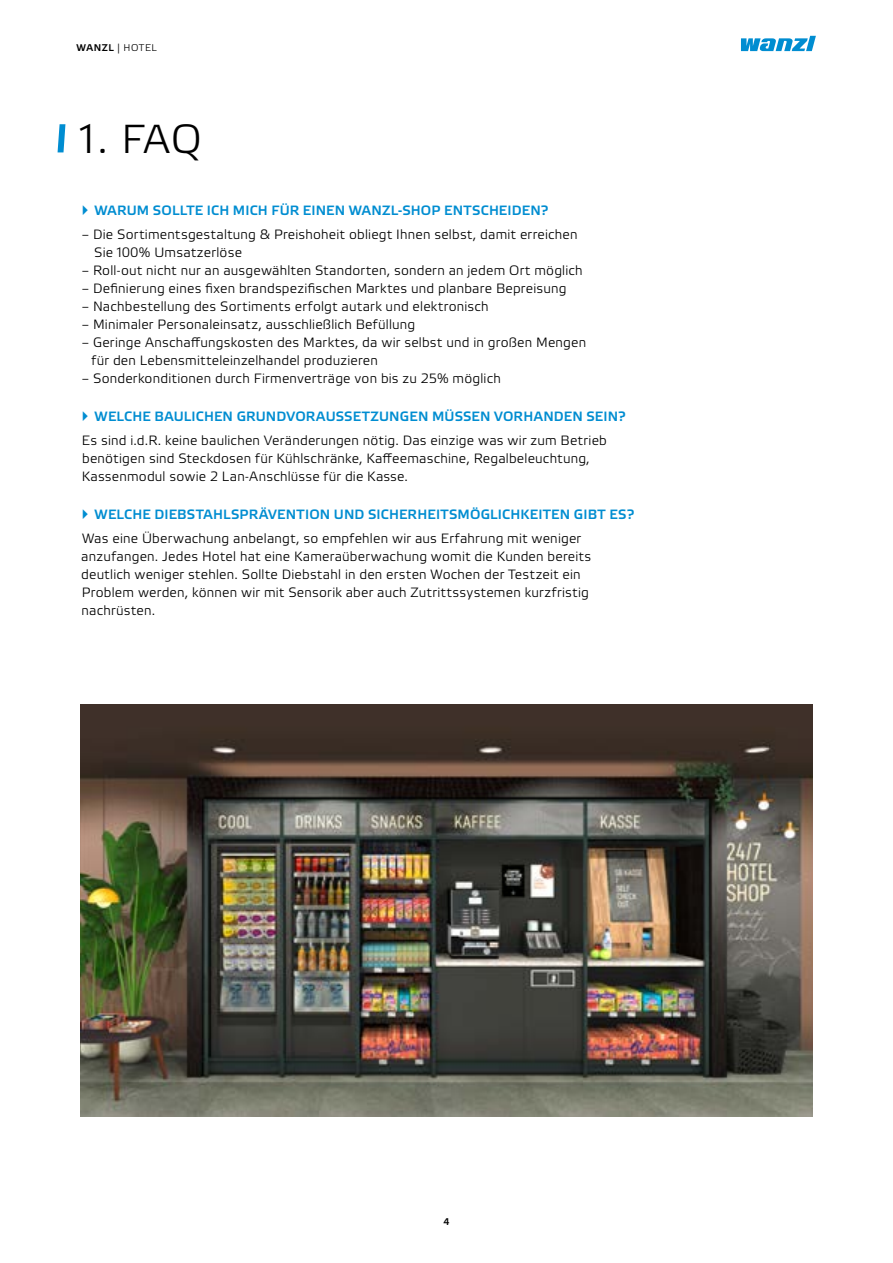
<style>
.page{position:relative;width:893px;height:1263px;background:#fff}
.page>*{position:absolute;margin:0;border:0;box-sizing:border-box;transform-origin:0 0}
.t1{font:300 40.5px "Wanzl Etelka";color:#000}
.t2{font:300 13.5px/18px "Wanzl Etelka";letter-spacing:.015em;color:#000}
.t3{font:500 13.5px "Wanzl Etelka";letter-spacing:.01em;color:#008dd1}
.t4{font:300 9.75px "Wanzl Etelka";letter-spacing:.055em;color:#000}
.t5{font:500 9.75px "Wanzl Etelka";color:#000}
.s1{font-weight:500}
</style>
<div class="page">
<img style="left:81px;top:705px;width:731px;height:411px">
<svg style="left:741px;top:36px;width:75px;height:15px"></svg>
<svg style="left:58px;top:124px;width:7px;height:28px"></svg>
<p class="t4" style="left:77px;top:42px;width:82px"><span class="s1">WANZL</span> | HOTEL</p>
<h1 class="t1" style="left:75px;top:116px;width:129px">1. FAQ</h1>
<p class="t3" style="left:95px;top:203px;width:455px">WARUM SOLLTE ICH MICH FÜR EINEN WANZL-SHOP ENTSCHEIDEN?</p>
<p class="t2" style="left:94px;top:226px;width:485px;text-indent:-12px">– Die Sortimentsgestaltung &amp; Preishoheit obliegt Ihnen selbst, damit erreichen<br>Sie 100% Umsatzerlöse</p>
<p class="t2" style="left:82px;top:262px;width:502px">– Roll-out nicht nur an ausgewählten Standorten, sondern an jedem Ort möglich</p>
<p class="t2" style="left:82px;top:280px;width:486px">– Definierung eines fixen brandspezifischen Marktes und planbare Bepreisung</p>
<p class="t2" style="left:82px;top:298px;width:408px">– Nachbestellung des Sortiments erfolgt autark und elektronisch</p>
<p class="t2" style="left:82px;top:316px;width:335px">– Minimaler Personaleinsatz, ausschließlich Befüllung</p>
<p class="t2" style="left:92px;top:334px;width:496px;text-indent:-10px">– Geringe Anschaffungskosten des Marktes, da wir selbst und in großen Mengen für den Lebensmitteleinzelhandel produzieren</p>
<p class="t2" style="left:82px;top:370px;width:420px">– Sonderkonditionen durch Firmenverträge von bis zu 25% möglich</p>
<p class="t3" style="left:95px;top:409px;width:533px">WELCHE BAULICHEN GRUNDVORAUSSETZUNGEN MÜSSEN VORHANDEN SEIN?</p>
<p class="t2" style="left:82px;top:432px;width:527px">Es sind i.d.R. keine baulichen Veränderungen nötig. Das einzige was wir zum Betrieb benötigen sind Steckdosen für Kühlschränke, Kaffeemaschine, Regalbeleuchtung,<br>Kassenmodul sowie 2 Lan-Anschlüsse für die Kasse.</p>
<p class="t3" style="left:95px;top:506px;width:541px">WELCHE DIEBSTAHLSPRÄVENTION UND SICHERHEITSMÖGLICHKEITEN GIBT ES?</p>
<p class="t2" style="left:81px;top:530px;width:512px">Was eine Überwachung anbelangt, so empfehlen wir aus Erfahrung mit weniger anzufangen. Jedes Hotel hat eine Kameraüberwachung womit die Kunden bereits deutlich weniger stehlen. Sollte Diebstahl in den ersten Wochen der Testzeit ein Problem werden, können wir mit Sensorik aber auch Zutrittssystemen kurzfristig nachrüsten.</p>
<p class="t5" style="left:443px;top:1215px;width:8px">4</p>
</div>
